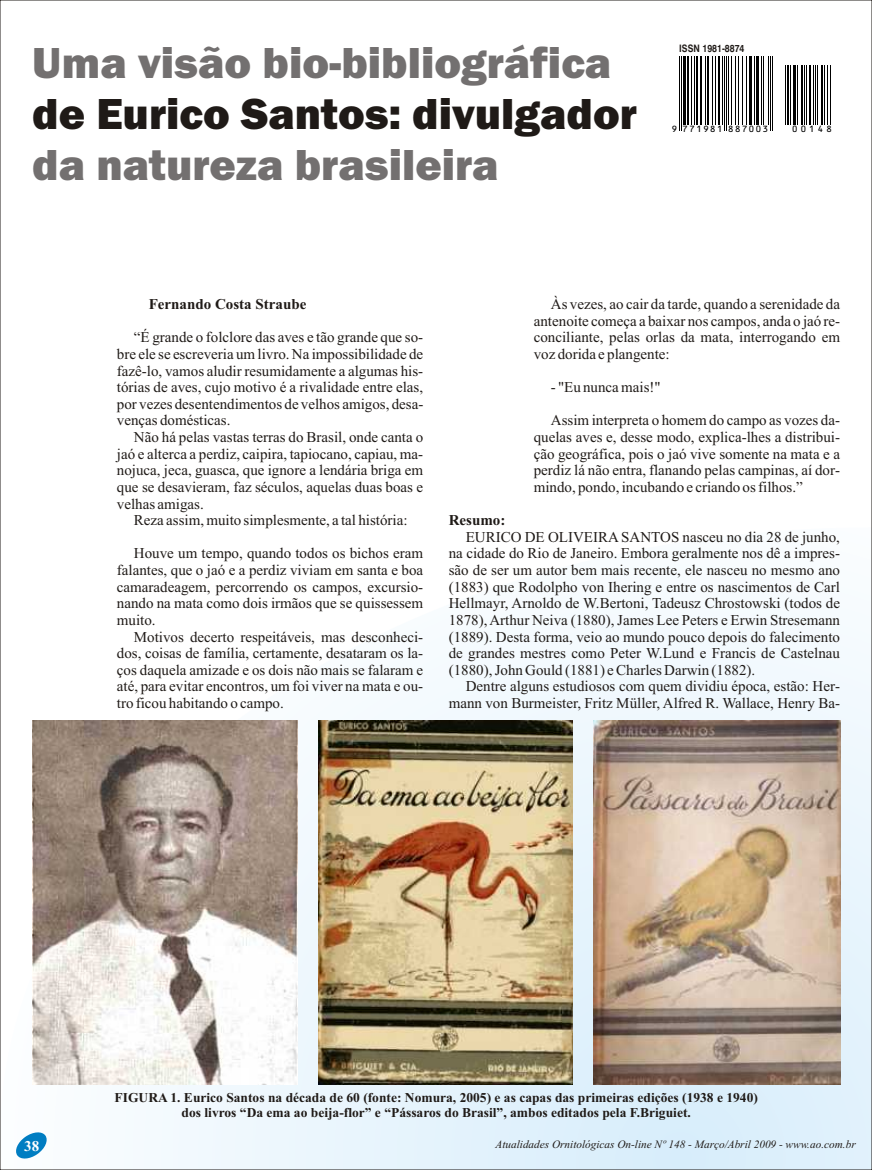
<style>
.page{position:relative;width:872px;height:1170px;background:#fff}
.page>*{position:absolute;margin:0;border:0;box-sizing:border-box;transform-origin:0 0}
.t1{font:800 45px "Franklin Gothic";color:#737070}
.t2{font:800 45px "Franklin Gothic";color:#1f1a17}
.t3{font:15px/16.6px "Times New Roman";color:#1f1a17}
.t4{font:700 15px "Times New Roman";color:#1f1a17}
.t5{font:700 15px "Times New Roman";color:#fff}
.t6{font:700 13.5px/15px "Times New Roman";color:#1f1a17;text-align:center}
.t7{font:italic 11.25px "Times New Roman";color:#1f1a17}
.t8{font:700 10.35px "Swiss 721 BT";color:#1f1a17;scale:.84 1}
.t9{font:10.05px "OCRB10 Pitch BT";letter-spacing:.095em;color:#000}
</style>
<div class="page">
<svg style="left:32px;top:621px;width:838px;height:546px"></svg>
<svg style="left:16px;top:1130px;width:33px;height:29px"></svg>
<hr style="left:678px;top:56px;width:1px;height:74px;background:#000">
<hr style="left:680px;top:56px;width:1px;height:74px;background:#000">
<hr style="left:682px;top:56px;width:3px;height:68px;background:#000">
<hr style="left:686px;top:56px;width:2px;height:68px;background:#000">
<hr style="left:690px;top:56px;width:1px;height:68px;background:#000">
<hr style="left:694px;top:56px;width:1px;height:68px;background:#000">
<hr style="left:696px;top:56px;width:2px;height:68px;background:#000">
<hr style="left:700px;top:56px;width:2px;height:68px;background:#000">
<hr style="left:705px;top:56px;width:1px;height:68px;background:#000">
<hr style="left:707px;top:56px;width:2px;height:68px;background:#000">
<hr style="left:712px;top:56px;width:1px;height:68px;background:#000">
<hr style="left:715px;top:56px;width:1px;height:68px;background:#000">
<hr style="left:718px;top:56px;width:2px;height:68px;background:#000">
<hr style="left:722px;top:56px;width:1px;height:68px;background:#000">
<hr style="left:724px;top:56px;width:1px;height:74px;background:#000">
<hr style="left:726px;top:56px;width:1px;height:74px;background:#000">
<hr style="left:728px;top:56px;width:1px;height:68px;background:#000">
<hr style="left:731px;top:56px;width:1px;height:68px;background:#000">
<hr style="left:735px;top:56px;width:1px;height:68px;background:#000">
<hr style="left:738px;top:56px;width:1px;height:68px;background:#000">
<hr style="left:742px;top:56px;width:1px;height:68px;background:#000">
<hr style="left:746px;top:56px;width:1px;height:68px;background:#000">
<hr style="left:749px;top:56px;width:3px;height:68px;background:#000">
<hr style="left:754px;top:56px;width:1px;height:68px;background:#000">
<hr style="left:756px;top:56px;width:3px;height:68px;background:#000">
<hr style="left:761px;top:56px;width:1px;height:68px;background:#000">
<hr style="left:763px;top:56px;width:1px;height:68px;background:#000">
<hr style="left:768px;top:56px;width:1px;height:68px;background:#000">
<hr style="left:770px;top:56px;width:1px;height:74px;background:#000">
<hr style="left:772px;top:56px;width:1px;height:74px;background:#000">
<hr style="left:785px;top:65px;width:1px;height:59px;background:#000">
<hr style="left:787px;top:65px;width:1px;height:59px;background:#000">
<hr style="left:790px;top:65px;width:1px;height:59px;background:#000">
<hr style="left:793px;top:65px;width:2px;height:59px;background:#000">
<hr style="left:797px;top:65px;width:1px;height:59px;background:#000">
<hr style="left:800px;top:65px;width:2px;height:59px;background:#000">
<hr style="left:803px;top:65px;width:1px;height:59px;background:#000">
<hr style="left:805px;top:65px;width:1px;height:59px;background:#000">
<hr style="left:808px;top:65px;width:2px;height:59px;background:#000">
<hr style="left:812px;top:65px;width:1px;height:59px;background:#000">
<hr style="left:814px;top:65px;width:1px;height:59px;background:#000">
<hr style="left:816px;top:65px;width:1px;height:59px;background:#000">
<hr style="left:820px;top:65px;width:2px;height:59px;background:#000">
<hr style="left:823px;top:65px;width:1px;height:59px;background:#000">
<hr style="left:827px;top:65px;width:1px;height:59px;background:#000">
<hr style="left:830px;top:65px;width:1px;height:59px;background:#000">
<img style="left:32px;top:720px;width:265px;height:364px">
<img style="left:319px;top:720px;width:253px;height:364px">
<img style="left:594px;top:720px;width:247px;height:364px">
<h1 class="t1" style="left:32px;top:47px;width:580px">Uma visão bio-bibliográfica</h1>
<h1 class="t2" style="left:32px;top:98px;width:606px">de Eurico Santos: divulgador</h1>
<h1 class="t1" style="left:32px;top:149px;width:468px">da natureza brasileira</h1>
<p class="t8" style="left:679px;top:44px;width:79px">ISSN 1981-8874</p>
<p class="t9" style="left:671px;top:124px;width:99px">9 771981 887003</p>
<p class="t9" style="left:792px;top:124px;width:42px">00148</p>
<p class="t4" style="left:149px;top:299px;width:159px">Fernando Costa Straube</p>
<p class="t3" style="left:534px;top:297px;width:308px;text-align:right">Às vezes, ao cair da tarde, quando a serenidade da antenoite começa a baixar nos campos, anda o jaó re-</p>
<p class="t3" style="left:134px;top:330px;width:291px">“É grande o folclore das aves e tão grande que so-</p>
<p class="t3" style="left:534px;top:330px;width:308px">conciliante, pelas orlas da mata, interrogando em</p>
<p class="t3" style="left:117px;top:347px;width:308px">bre ele se escreveria um livro. Na impossibilidade de</p>
<p class="t3" style="left:534px;top:347px;width:137px">voz dorida e plangente:</p>
<p class="t3" style="left:117px;top:363px;width:308px">fazê-lo, vamos aludir resumidamente a algumas his&shy;tórias de aves, cujo motivo é a rivalidade entre elas,</p>
<p class="t3" style="left:551px;top:380px;width:111px">- "Eu nunca mais!"</p>
<p class="t3" style="left:117px;top:397px;width:308px">por vezes desentendimentos de velhos amigos, desa&shy;venças domésticas.</p>
<p class="t3" style="left:551px;top:413px;width:291px">Assim interpreta o homem do campo as vozes da-</p>
<p class="t3" style="left:134px;top:430px;width:291px">Não há pelas vastas terras do Brasil, onde canta o</p>
<p class="t3" style="left:534px;top:430px;width:308px">quelas aves e, desse modo, explica-lhes a distribui-</p>
<p class="t3" style="left:117px;top:446px;width:308px">jaó e alterca a perdiz, caipira, tapiocano, capiau, ma-</p>
<p class="t3" style="left:534px;top:446px;width:308px">ção geográfica, pois o jaó vive somente na mata e a</p>
<p class="t3" style="left:117px;top:463px;width:308px">nojuca, jeca, guasca, que ignore a lendária briga em</p>
<p class="t3" style="left:534px;top:463px;width:308px">perdiz lá não entra, flanando pelas campinas, aí dor-</p>
<p class="t3" style="left:117px;top:480px;width:308px">que se desavieram, faz séculos, aquelas duas boas e</p>
<p class="t3" style="left:534px;top:480px;width:270px">mindo, pondo, incubando e criando os filhos.”</p>
<p class="t3" style="left:134px;top:496px;width:275px;text-indent:-17px">velhas amigas.<br>Reza assim, muito simplesmente, a tal história:</p>
<p class="t4" style="left:449px;top:515px;width:58px">Resumo:</p>
<p class="t3" style="left:466px;top:530px;width:376px">EURICO DE OLIVEIRA SANTOS nasceu no dia 28 de junho,</p>
<p class="t3" style="left:134px;top:546px;width:291px">Houve um tempo, quando todos os bichos eram</p>
<p class="t3" style="left:449px;top:546px;width:393px">na cidade do Rio de Janeiro. Embora geralmente nos dê a impres-</p>
<p class="t3" style="left:117px;top:563px;width:308px">falantes, que o jaó e a perdiz viviam em santa e boa</p>
<p class="t3" style="left:449px;top:563px;width:393px">são de ser um autor bem mais recente, ele nasceu no mesmo ano</p>
<p class="t3" style="left:117px;top:579px;width:308px">camaradeagem, percorrendo os campos, excursio-</p>
<p class="t3" style="left:449px;top:579px;width:393px">(1883) que Rodolpho von Ihering e entre os nascimentos de Carl</p>
<p class="t3" style="left:117px;top:596px;width:308px">nando na mata como dois irmãos que se quissessem</p>
<p class="t3" style="left:449px;top:596px;width:393px">Hellmayr, Arnoldo de W.Bertoni, Tadeusz Chrostowski (todos de</p>
<p class="t3" style="left:117px;top:613px;width:40px">muito.</p>
<p class="t3" style="left:449px;top:613px;width:393px">1878), Arthur Neiva (1880), James Lee Peters e Erwin Stresemann</p>
<p class="t3" style="left:134px;top:629px;width:291px">Motivos decerto respeitáveis, mas desconheci-</p>
<p class="t3" style="left:449px;top:629px;width:393px">(1889). Desta forma, veio ao mundo pouco depois do falecimento</p>
<p class="t3" style="left:117px;top:646px;width:308px">dos, coisas de família, certamente, desataram os la-</p>
<p class="t3" style="left:449px;top:646px;width:393px">de grandes mestres como Peter W.Lund e Francis de Castelnau</p>
<p class="t3" style="left:117px;top:662px;width:308px">ços daquela amizade e os dois não mais se falaram e</p>
<p class="t3" style="left:449px;top:662px;width:308px">(1880), John Gould (1881) e Charles Darwin (1882).</p>
<p class="t3" style="left:117px;top:679px;width:308px">até, para evitar encontros, um foi viver na mata e ou-</p>
<p class="t3" style="left:466px;top:679px;width:376px">Dentre alguns estudiosos com quem dividiu época, estão: Her-</p>
<p class="t3" style="left:117px;top:696px;width:168px">tro ficou habitando o campo.</p>
<p class="t3" style="left:449px;top:696px;width:393px">mann von Burmeister, Fritz Müller, Alfred R. Wallace, Henry Ba-</p>
<p class="t6" style="left:115px;top:1090px;width:645px">FIGURA 1. Eurico Santos na década de 60 (fonte: Nomura, 2005) e as capas das primeiras edições (1938 e 1940) dos livros “Da ema ao beija-flor” e “Pássaros do Brasil”, ambos editados pela F.Briguiet.</p>
<p class="t5" style="left:24px;top:1140px;width:16px">38</p>
<p class="t7" style="left:495px;top:1140px;width:362px">Atualidades Ornitológicas On-line Nº 148 - Março/Abril 2009 - www.ao.com.br</p>
</div>
